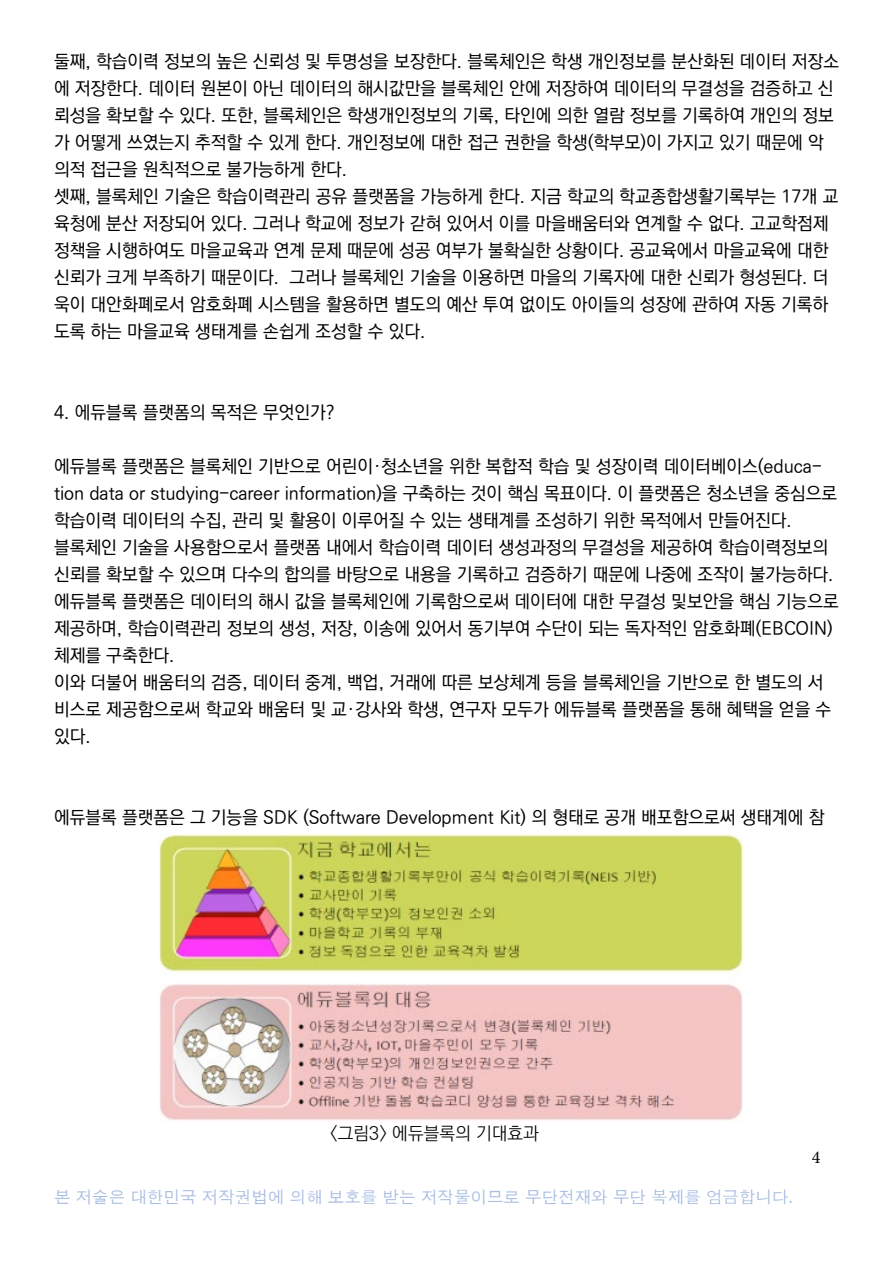
<style>
.page{position:relative;width:893px;height:1263px;background:#fff}
.page>*{position:absolute;margin:0;border:0;box-sizing:border-box;transform-origin:0 0}
.t1{font:500 18px/27px "Ko Pub Dotum";color:#000}
.t2{font:300 18px "Ko Pub Dotum";color:#000}
.t3{font:18px "Minion Pro";color:#000}
.t4{font:16.5px "Apple Gothic";color:#a7bce2}
</style>
<div class="page">
<img style="left:160px;top:833px;width:582px;height:287px">
<p class="t1" style="left:54px;top:48px;width:786px">둘째, 학습이력 정보의 높은 신뢰성 및 투명성을 보장한다. 블록체인은 학생 개인정보를 분산화된 데이터 저장소 에 저장한다. 데이터 원본이 아닌 데이터의 해시값만을 블록체인 안에 저장하여 데이터의 무결성을 검증하고 신 뢰성을 확보할 수 있다. 또한, 블록체인은 학생개인정보의 기록, 타인에 의한 열람 정보를 기록하여 개인의 정보 가 어떻게 쓰였는지 추적할 수 있게 한다. 개인정보에 대한 접근 권한을 학생(학부모)이 가지고 있기 때문에 악 의적 접근을 원칙적으로 불가능하게 한다.<br>셋째, 블록체인 기술은 학습이력관리 공유 플랫폼을 가능하게 한다. 지금 학교의 학교종합생활기록부는 17개 교 육청에 분산 저장되어 있다. 그러나 학교에 정보가 갇혀 있어서 이를 마을배움터와 연계할 수 없다. 고교학점제 정책을 시행하여도 마을교육과 연계 문제 때문에 성공 여부가 불확실한 상황이다. 공교육에서 마을교육에 대한 신뢰가 크게 부족하기 때문이다. 그러나 블록체인 기술을 이용하면 마을의 기록자에 대한 신뢰가 형성된다. 더 욱이 대안화폐로서 암호화폐 시스템을 활용하면 별도의 예산 투여 없이도 아이들의 성장에 관하여 자동 기록하 도록 하는 마을교육 생태계를 손쉽게 조성할 수 있다.</p>
<p class="t1" style="left:54px;top:399px;width:282px">4. 에듀블록 플랫폼의 목적은 무엇인가?</p>
<p class="t1" style="left:54px;top:453px;width:786px">에듀블록 플랫폼은 블록체인 기반으로 어린이·청소년을 위한 복합적 학습 및 성장이력 데이터베이스(educa&shy;tion data or studying-career information)을 구축하는 것이 핵심 목표이다. 이 플랫폼은 청소년을 중심으로 학습이력 데이터의 수집, 관리 및 활용이 이루어질 수 있는 생태계를 조성하기 위한 목적에서 만들어진다. 블록체인 기술을 사용함으로서 플랫폼 내에서 학습이력 데이터 생성과정의 무결성을 제공하여 학습이력정보의 신뢰를 확보할 수 있으며 다수의 합의를 바탕으로 내용을 기록하고 검증하기 때문에 나중에 조작이 불가능하다. 에듀블록 플랫폼은 데이터의 해시 값을 블록체인에 기록함으로써 데이터에 대한 무결성 및보안을 핵심 기능으로 제공하며, 학습이력관리 정보의 생성, 저장, 이송에 있어서 동기부여 수단이 되는 독자적인 암호화폐(EBCOIN) 체제를 구축한다.<br>이와 더불어 배움터의 검증, 데이터 중계, 백업, 거래에 따른 보상체계 등을 블록체인을 기반으로 한 별도의 서 비스로 제공함으로써 학교와 배움터 및 교·강사와 학생, 연구자 모두가 에듀블록 플랫폼을 통해 혜택을 얻을 수 있다.</p>
<p class="t1" style="left:54px;top:804px;width:772px">에듀블록 플랫폼은 그 기능을 SDK (Software Development Kit) 의 형태로 공개 배포함으로써 생태계에 참</p>
<p class="t2" style="left:330px;top:1124px;width:210px">&lt;그림3&gt; 에듀블록의 기대효과</p>
<p class="t4" style="left:54px;top:1187px;width:742px">본 저술은 대한민국 저작권법에 의해 보호를 받는 저작물이므로 무단전재와 무단 복제를 엄금합니다.</p>
<p class="t3" style="left:812px;top:1145px;width:10px">4</p>
</div>
